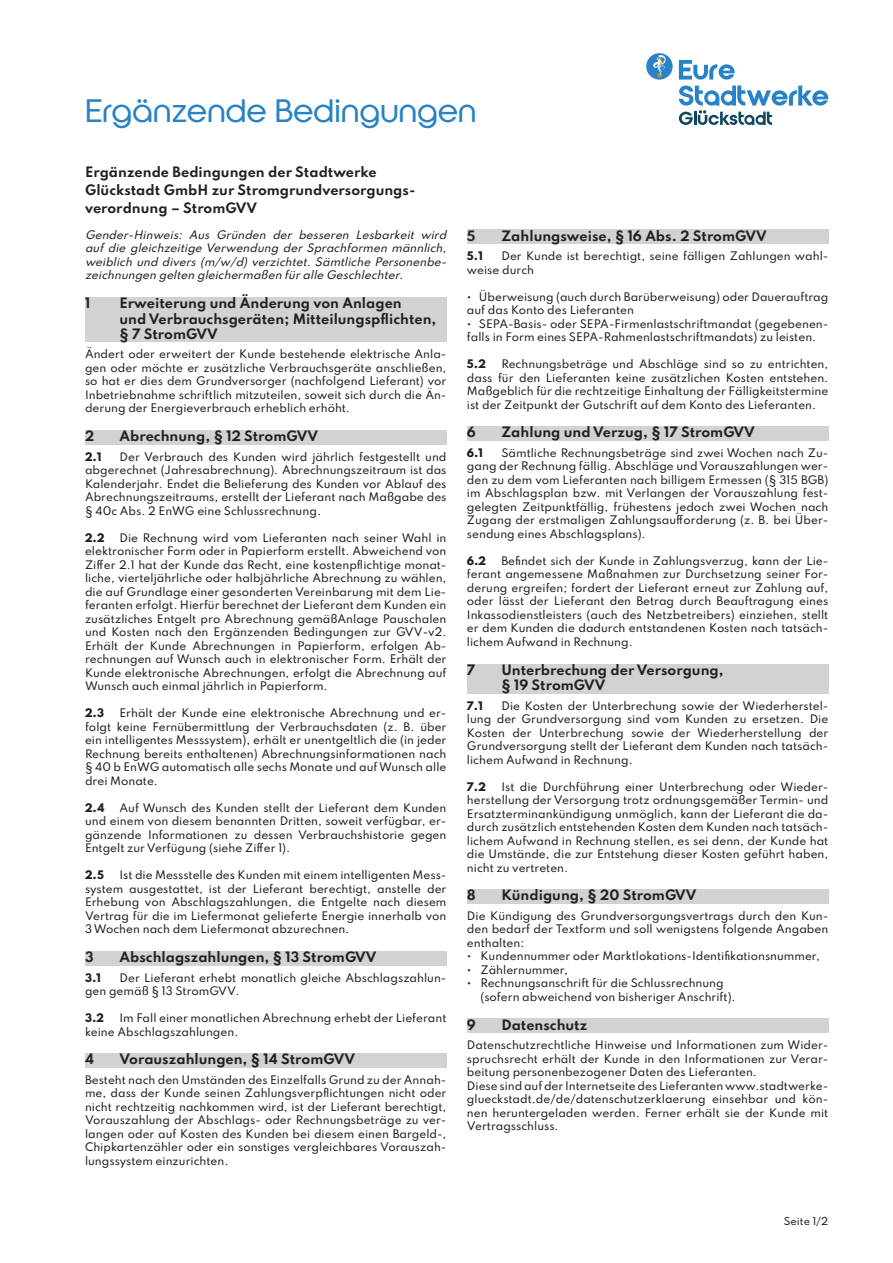
<style>
.page{position:relative;width:893px;height:1263px;background:#fff}
.page>*{position:absolute;margin:0;border:0;box-sizing:border-box;transform-origin:0 0}
.t1{font:300 31.5px "Qualy";letter-spacing:-.01em;color:#2783c5}
.t2{font:700 12.75px/15.3px "Spartan";color:#231f20}
.t3{font:500 10.5px/13.5px "Spartan";color:#231f20;text-align:justify}
.t4{font:italic 500 10.5px/13.5px "Spartan";color:#231f20;text-align:justify}
.t5{font:800 10.5px "Spartan";color:#231f20}
.t6{font:500 9.75px "Spartan";color:#231f20}
</style>
<div class="page">
<div style="left:85px;top:297px;width:361px;height:45px;background:#d1d2d4"></div>
<div style="left:85px;top:430px;width:361px;height:14px;background:#d1d2d4"></div>
<div style="left:85px;top:951px;width:361px;height:14px;background:#d1d2d4"></div>
<div style="left:85px;top:1053px;width:361px;height:15px;background:#d1d2d4"></div>
<div style="left:467px;top:230px;width:361px;height:14px;background:#d1d2d4"></div>
<div style="left:467px;top:426px;width:361px;height:15px;background:#d1d2d4"></div>
<div style="left:467px;top:664px;width:361px;height:29px;background:#d1d2d4"></div>
<div style="left:467px;top:889px;width:361px;height:15px;background:#d1d2d4"></div>
<div style="left:467px;top:1019px;width:361px;height:14px;background:#d1d2d4"></div>
<svg style="left:679px;top:60px;width:56px;height:20px"></svg>
<svg style="left:679px;top:86px;width:149px;height:39px"></svg>
<svg style="left:646px;top:53px;width:27px;height:27px"></svg>
<svg style="left:653px;top:55px;width:13px;height:23px"></svg>
<p class="t1" style="left:85px;top:92px;width:393px">Ergänzende Bedingungen</p>
<p class="t2" style="left:85px;top:164px;width:293px">Ergänzende Bedingungen der Stadtwerke</p>
<p class="t2" style="left:85px;top:182px;width:332px">Glückstadt GmbH zur Stromgrundversorgungs-</p>
<p class="t2" style="left:85px;top:200px;width:174px">verordnung – StromGVV</p>
<p class="t4" style="left:85px;top:228px;width:366px">Gender-Hinweis: Aus Gründen der besseren Lesbarkeit wird auf die gleichzeitige Verwendung der Sprachformen männlich, weiblich und divers (m/w/d) verzichtet. Sämtliche Personenbe&shy;zeichnungen gelten gleichermaßen füralle Geschlechter.</p>
<p class="t2" style="left:85px;top:295px;width:7px">1</p>
<p class="t2" style="left:120px;top:295px;width:318px">Erweiterung und Änderung von Anlagen<br>und Verbrauchsgeräten; Mitteilungspflichten, § 7 StromGVV</p>
<p class="t3" style="left:85px;top:347px;width:363px">Ändert oder erweitert der Kunde bestehende elektrische Anla&shy;gen oder möchte er zusätzliche Verbrauchsgeräte anschließen, so hat er dies dem Grundversorger (nachfolgend Lieferant) vor Inbetriebnahme schriftlich mitzuteilen, soweit sich durch die Än&shy;derung der Energieverbrauch erheblich erhöht.</p>
<p class="t2" style="left:85px;top:428px;width:11px">2</p>
<p class="t2" style="left:120px;top:428px;width:200px">Abrechnung, § 12 StromGVV</p>
<p class="t5" style="left:85px;top:448px;width:18px">2.1</p>
<p class="t2" style="left:467px;top:227px;width:10px">5</p>
<p class="t2" style="left:501px;top:227px;width:267px">Zahlungsweise, § 16 Abs. 2 StromGVV</p>
<p class="t5" style="left:467px;top:248px;width:18px">5.1</p>
<p class="t3" style="left:467px;top:249px;width:363px;text-indent:34px">Der Kunde ist berechtigt, seine fälligen Zahlungen wahl&shy;weise durch</p>
<p class="t3" style="left:467px;top:289px;width:363px">• Überweisung (auch durch Barüberweisung) oder Dauerauftrag auf das Konto des Lieferanten</p>
<p class="t3" style="left:467px;top:316px;width:363px">• SEPA-Basis- oder SEPA-Firmenlastschriftmandat (gegebenen&shy;falls in Form eines SEPA-Rahmenlastschriftmandats) zu leisten.</p>
<p class="t5" style="left:467px;top:356px;width:21px">5.2</p>
<p class="t3" style="left:467px;top:357px;width:363px;text-indent:34px">Rechnungsbeträge und Abschläge sind so zu entrichten, dass für den Lieferanten keine zusätzlichen Kosten entstehen.<br>Maßgeblich für die rechtzeitige Einhaltung der Fälligkeitstermine ist der Zeitpunkt der Gutschrift auf dem Konto des Lieferanten.</p>
<p class="t2" style="left:467px;top:424px;width:10px">6</p>
<p class="t2" style="left:501px;top:424px;width:255px">Zahlung und Verzug, § 17 StromGVV</p>
<p class="t5" style="left:467px;top:445px;width:18px">6.1</p>
<p class="t3" style="left:467px;top:446px;width:363px;text-indent:34px">Sämtliche Rechnungsbeträge sind zwei Wochen nach Zu&shy;gang der Rechnung fällig. Abschläge und Vorauszahlungen wer&shy;den zu dem vom Lieferanten nach billigem Ermessen (§ 315 BGB) im Abschlagsplan bzw. mit Verlangen der Vorauszahlung fest&shy;gelegten Zeitpunktfällig, frühestens jedoch zwei Wochen nach Zugang der erstmaligen Zahlungsaufforderung (z. B. bei Über&shy;sendung eines Abschlagsplans).</p>
<p class="t5" style="left:467px;top:553px;width:21px">6.2</p>
<p class="t3" style="left:85px;top:449px;width:363px;text-indent:34px">Der Verbrauch des Kunden wird jährlich festgestellt und abgerechnet (Jahresabrechnung). Abrechnungszeitraum ist das Kalenderjahr. Endet die Belieferung des Kunden vor Ablauf des Abrechnungszeitraums, erstellt der Lieferant nach Maßgabe des § 40c Abs. 2 EnWG eine Schlussrechnung.</p>
<p class="t5" style="left:85px;top:529px;width:21px">2.2</p>
<p class="t3" style="left:85px;top:530px;width:363px;text-indent:34px">Die Rechnung wird vom Lieferanten nach seiner Wahl in elektronischer Form oder in Papierform erstellt. Abweichend von Ziffer 2.1 hat der Kunde das Recht, eine kostenpflichtige monat&shy;liche, vierteljährliche oder halbjährliche Abrechnung zu wählen, die auf Grundlage einer gesonderten Vereinbarung mit dem Lie&shy;feranten erfolgt. Hierfür berechnet der Lieferant dem Kunden ein zusätzliches Entgelt pro Abrechnung gemäßAnlage Pauschalen und Kosten nach den Ergänzenden Bedingungen zur GVV-v2.<br>Erhält der Kunde Abrechnungen in Papierform, erfolgen Ab&shy;rechnungen auf Wunsch auch in elektronischer Form. Erhält der Kunde elektronische Abrechnungen, erfolgt die Abrechnung auf Wunsch auch einmal jährlich in Papierform.</p>
<p class="t5" style="left:85px;top:705px;width:21px">2.3</p>
<p class="t3" style="left:467px;top:554px;width:363px;text-indent:34px">Befindet sich der Kunde in Zahlungsverzug, kann der Lie&shy;ferant angemessene Maßnahmen zur Durchsetzung seiner For&shy;derung ergreifen; fordert der Lieferant erneut zur Zahlung auf, oder lässt der Lieferant den Betrag durch Beauftragung eines Inkassodienstleisters (auch des Netzbetreibers) einziehen, stellt er dem Kunden die dadurch entstandenen Kosten nach tatsäch&shy;lichem Aufwand in Rechnung.</p>
<p class="t2" style="left:467px;top:662px;width:10px">7</p>
<p class="t2" style="left:501px;top:662px;width:224px">Unterbrechung der Versorgung, § 19 StromGVV</p>
<p class="t5" style="left:467px;top:697px;width:18px">7.1</p>
<p class="t3" style="left:467px;top:698px;width:363px;text-indent:34px">Die Kosten der Unterbrechung sowie der Wiederherstel&shy;lung der Grundversorgung sind vom Kunden zu ersetzen. Die Kosten der Unterbrechung sowie der Wiederherstellung der Grundversorgung stellt der Lieferant dem Kunden nach tatsäch&shy;lichem Aufwand in Rechnung.</p>
<p class="t5" style="left:467px;top:778px;width:20px">7.2</p>
<p class="t3" style="left:85px;top:706px;width:363px;text-indent:34px">Erhält der Kunde eine elektronische Abrechnung und er&shy;folgt keine Fernübermittlung der Verbrauchsdaten (z. B. über ein intelligentes Messsystem), erhält er unentgeltlich die (in jeder Rechnung bereits enthaltenen) Abrechnungsinformationen nach § 40 b EnWG automatisch alle sechs Monate und auf Wunsch alle drei Monate.</p>
<p class="t5" style="left:85px;top:799px;width:21px">2.4</p>
<p class="t3" style="left:467px;top:779px;width:363px;text-indent:34px">Ist die Durchführung einer Unterbrechung oder Wieder&shy;herstellung der Versorgung trotz ordnungsgemäßer Termin- und Ersatzterminankündigung unmöglich, kann der Lieferant die da&shy;durch zusätzlich entstehenden Kosten dem Kunden nach tatsäch&shy;lichem Aufwand in Rechnung stellen, es sei denn, der Kunde hat die Umstände, die zur Entstehung dieser Kosten geführt haben, nicht zu vertreten.</p>
<p class="t2" style="left:467px;top:887px;width:11px">8</p>
<p class="t2" style="left:501px;top:887px;width:197px">Kündigung, § 20 StromGVV</p>
<p class="t3" style="left:467px;top:909px;width:363px">Die Kündigung des Grundversorgungsvertrags durch den Kun&shy;den bedarf der Textform und soll wenigstens folgende Angaben enthalten:</p>
<p class="t3" style="left:467px;top:949px;width:355px">• Kundennummer oder Marktlokations-Identifikationsnummer,</p>
<p class="t3" style="left:467px;top:963px;width:103px">• Zählernummer,</p>
<p class="t3" style="left:467px;top:976px;width:258px">• Rechnungsanschrift für die Schlussrechnung</p>
<p class="t3" style="left:480px;top:990px;width:257px">(sofern abweichend von bisheriger Anschrift).</p>
<p class="t2" style="left:467px;top:1016px;width:10px">9</p>
<p class="t2" style="left:501px;top:1016px;width:87px">Datenschutz</p>
<p class="t3" style="left:467px;top:1038px;width:363px">Datenschutzrechtliche Hinweise und Informationen zum Wider&shy;spruchsrecht erhält der Kunde in den Informationen zur Verar&shy;beitung personenbezogener Daten des Lieferanten.</p>
<p class="t3" style="left:467px;top:1078px;width:363px">Diese sind auf der Internetseite des Lieferanten www.stadtwerke&shy;glueckstadt.de/de/datenschutzerklaerung einsehbar und kön&shy;nen heruntergeladen werden. Ferner erhält sie der Kunde mit Vertragsschluss.</p>
<p class="t3" style="left:85px;top:800px;width:363px;text-indent:34px">Auf Wunsch des Kunden stellt der Lieferant dem Kunden und einem von diesem benannten Dritten, soweit verfügbar, er&shy;gänzende Informationen zu dessen Verbrauchshistorie gegen Entgelt zur Verfügung (siehe Ziffer 1).</p>
<p class="t5" style="left:85px;top:867px;width:21px">2.5</p>
<p class="t3" style="left:85px;top:868px;width:363px;text-indent:34px">Ist die Messstelle des Kunden mit einem intelligenten Mess&shy;system ausgestattet, ist der Lieferant berechtigt, anstelle der Erhebung von Abschlagszahlungen, die Entgelte nach diesem Vertrag für die im Liefermonat gelieferte Energie innerhalb von 3 Wochen nach dem Liefermonat abzurechnen.</p>
<p class="t2" style="left:85px;top:949px;width:10px">3</p>
<p class="t2" style="left:120px;top:949px;width:258px">Abschlagszahlungen, § 13 StromGVV</p>
<p class="t5" style="left:85px;top:969px;width:18px">3.1</p>
<p class="t3" style="left:85px;top:970px;width:363px;text-indent:34px">Der Lieferant erhebt monatlich gleiche Abschlagszahlun&shy;gen gemäß § 13 StromGVV.</p>
<p class="t5" style="left:85px;top:1010px;width:21px">3.2</p>
<p class="t3" style="left:85px;top:1011px;width:363px;text-indent:34px">Im Fall einer monatlichen Abrechnung erhebt der Lieferant keine Abschlagszahlungen.</p>
<p class="t2" style="left:85px;top:1051px;width:11px">4</p>
<p class="t2" style="left:120px;top:1051px;width:237px">Vorauszahlungen, § 14 StromGVV</p>
<p class="t3" style="left:85px;top:1072px;width:363px">Besteht nach den Umständen des Einzelfalls Grund zu der Annah&shy;me, dass der Kunde seinen Zahlungsverpflichtungen nicht oder nicht rechtzeitig nachkommen wird, ist der Lieferant berechtigt, Vorauszahlung der Abschlags- oder Rechnungsbeträge zu ver&shy;langen oder auf Kosten des Kunden bei diesem einen Bargeld-, Chipkartenzähler oder ein sonstiges vergleichbares Vorauszah&shy;lungssystem einzurichten.</p>
<p class="t6" style="left:784px;top:1214px;width:46px">Seite 1/2</p>
</div>
